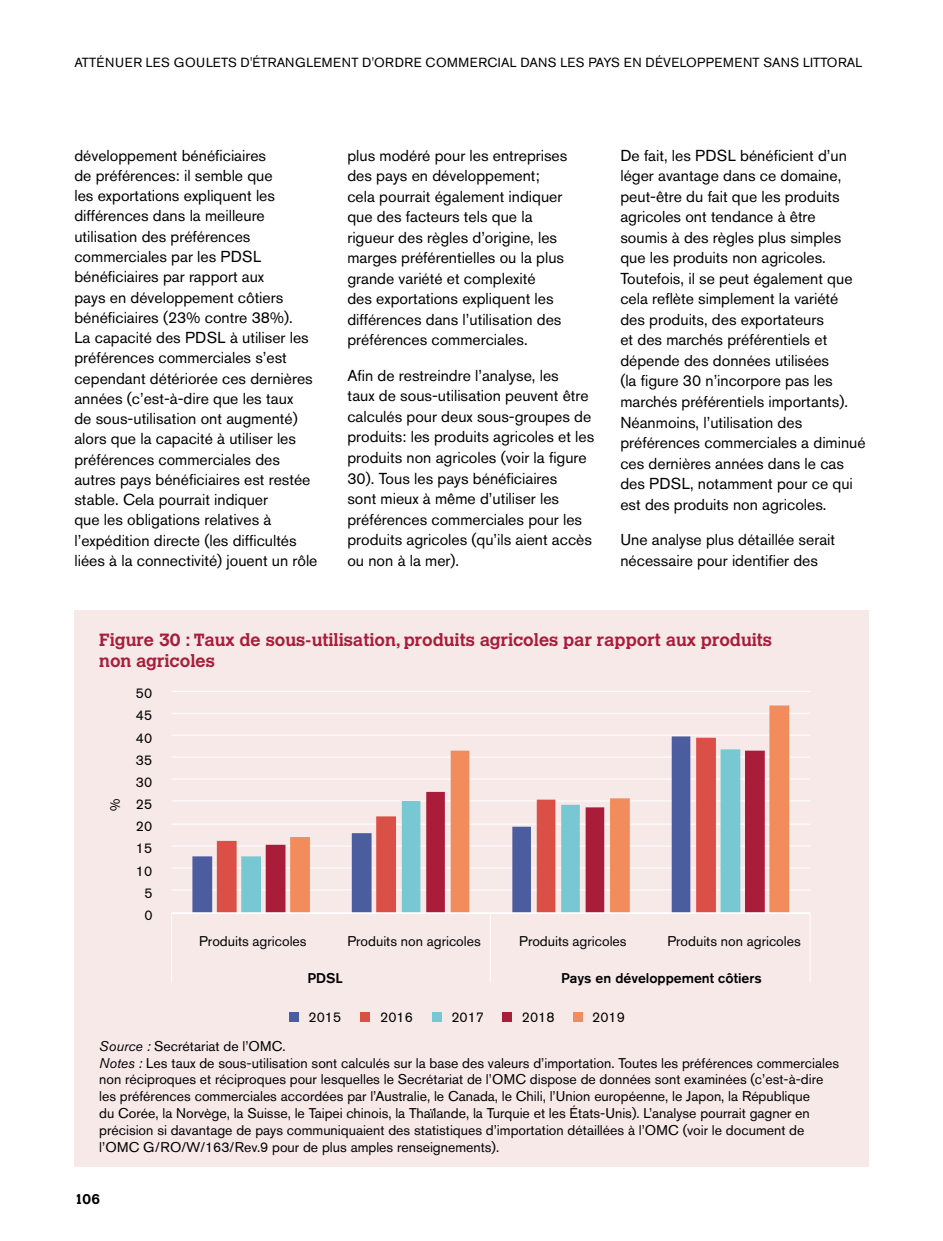
<style>
.page{position:relative;width:943px;height:1241px;background:#fff}
.page>*{position:absolute;margin:0;border:0;box-sizing:border-box;transform-origin:0 0}
.t1{font:700 17.5px/21px "Calvert MT Std";color:#a91c3a}
.t2{font:15.75px/20.5px "Akzidenz Grotesk BE";color:#000}
.t3{font:14px/16.8px "Akzidenz Grotesk BE";color:#000}
.t4{font:500 14px "Akzidenz Grotesk BE";color:#000}
.t5{font:700 14px "Calvert MT Std";color:#000}
.t6{font:13.12px "Akzidenz Grotesk BE";letter-spacing:.03em;color:#000}
.s1{font-style:italic}
</style>
<div class="page">
<div style="left:74px;top:610px;width:794px;height:556px;background:#f6e9e8"></div>
<div style="left:360px;top:1012px;width:9px;height:10px;background:#da4f46"></div>
<div style="left:289px;top:1012px;width:9px;height:10px;background:#4b5d9e"></div>
<div style="left:432px;top:1012px;width:10px;height:10px;background:#77c8d2"></div>
<div style="left:502px;top:1012px;width:10px;height:10px;background:#a91c3a"></div>
<div style="left:572px;top:1012px;width:10px;height:10px;background:#f28c5c"></div>
<hr style="left:171px;top:889px;width:639px;height:1px;background:#fff">
<hr style="left:171px;top:867px;width:639px;height:1px;background:#fff">
<hr style="left:171px;top:845px;width:639px;height:1px;background:#fff">
<hr style="left:171px;top:823px;width:639px;height:1px;background:#fff">
<hr style="left:171px;top:800px;width:639px;height:1px;background:#fff">
<hr style="left:171px;top:778px;width:639px;height:1px;background:#fff">
<hr style="left:171px;top:756px;width:639px;height:1px;background:#fff">
<hr style="left:171px;top:734px;width:639px;height:1px;background:#fff">
<hr style="left:171px;top:712px;width:639px;height:1px;background:#fff">
<hr style="left:171px;top:691px;width:639px;height:1px;background:#fff">
<svg style="left:192px;top:756px;width:25px;height:156px"></svg>
<svg style="left:217px;top:756px;width:24px;height:156px"></svg>
<svg style="left:241px;top:756px;width:25px;height:156px"></svg>
<svg style="left:266px;top:756px;width:24px;height:156px"></svg>
<svg style="left:290px;top:705px;width:499px;height:207px"></svg>
<hr style="left:171px;top:913px;width:1px;height:46px;background:#fff">
<hr style="left:490px;top:913px;width:1px;height:46px;background:#fff">
<hr style="left:809px;top:913px;width:1px;height:46px;background:#fff">
<svg style="left:171px;top:959px;width:1px;height:23px"></svg>
<svg style="left:490px;top:959px;width:1px;height:23px"></svg>
<hr style="left:171px;top:912px;width:639px;height:1px;background:#fff">
<p class="t6" style="left:74px;top:55px;width:789px">ATTÉNUER LES GOULETS D'ÉTRANGLEMENT D'ORDRE COMMERCIAL DANS LES PAYS EN DÉVELOPPEMENT SANS LITTORAL</p>
<p class="t2" style="left:74px;top:145px;width:244px">développement bénéficiaires<br>de préférences: il semble que<br>les exportations expliquent les différences dans la meilleure utilisation des préférences commerciales par les PDSL bénéficiaires par rapport aux<br>pays en développement côtiers bénéficiaires (23% contre 38%).<br>La capacité des PDSL à utiliser les préférences commerciales s’est cependant détériorée ces dernières années (c’est-à-dire que les taux<br>de sous-utilisation ont augmenté) alors que la capacité à utiliser les préférences commerciales des autres pays bénéficiaires est restée stable. Cela pourrait indiquer<br>que les obligations relatives à l’expédition directe (les difficultés liées à la connectivité) jouent un rôle</p>
<p class="t2" style="left:347px;top:145px;width:221px">plus modéré pour les entreprises des pays en développement; cela pourrait également indiquer que des facteurs tels que la rigueur des règles d’origine, les marges préférentielles ou la plus grande variété et complexité<br>des exportations expliquent les différences dans l’utilisation des préférences commerciales.</p>
<p class="t2" style="left:347px;top:365px;width:248px">Afin de restreindre l’analyse, les<br>taux de sous-utilisation peuvent être calculés pour deux sous-groupes de produits: les produits agricoles et les produits non agricoles (voir la figure 30). Tous les pays bénéficiaires<br>sont mieux à même d’utiliser les préférences commerciales pour les produits agricoles (qu’ils aient accès ou non à la mer).</p>
<p class="t2" style="left:620px;top:145px;width:247px">De fait, les PDSL bénéficient d’un léger avantage dans ce domaine, peut-être du fait que les produits agricoles ont tendance à être soumis à des règles plus simples que les produits non agricoles.<br>Toutefois, il se peut également que cela reflète simplement la variété des produits, des exportateurs<br>et des marchés préférentiels et dépende des données utilisées<br>(la figure 30 n’incorpore pas les marchés préférentiels importants).<br>Néanmoins, l’utilisation des préférences commerciales a diminué ces dernières années dans le cas des PDSL, notamment pour ce qui est des produits non agricoles.</p>
<p class="t2" style="left:620px;top:529px;width:216px">Une analyse plus détaillée serait nécessaire pour identifier des</p>
<p class="t1" style="left:99px;top:629px;width:674px">Figure 30 : Taux de sous-utilisation, produits agricoles par rapport aux produits non agricoles</p>
<p class="t3" style="left:136px;top:684px;width:18px">50</p>
<p class="t3" style="left:136px;top:707px;width:18px">45</p>
<p class="t3" style="left:136px;top:729px;width:18px">40</p>
<p class="t3" style="left:136px;top:751px;width:18px">35</p>
<p class="t3" style="left:106px;top:811px;width:14px;rotate:-90deg">%</p>
<p class="t3" style="left:136px;top:773px;width:18px">30</p>
<p class="t3" style="left:136px;top:795px;width:18px">25</p>
<p class="t3" style="left:136px;top:817px;width:18px">20</p>
<p class="t3" style="left:136px;top:840px;width:18px">15</p>
<p class="t3" style="left:136px;top:862px;width:18px">10</p>
<p class="t3" style="left:144px;top:884px;width:10px">5</p>
<p class="t3" style="left:144px;top:906px;width:10px">0</p>
<p class="t3" style="left:199px;top:932px;width:109px">Produits agricoles</p>
<p class="t3" style="left:347px;top:932px;width:135px">Produits non agricoles</p>
<p class="t3" style="left:519px;top:932px;width:109px">Produits agricoles</p>
<p class="t3" style="left:667px;top:932px;width:135px">Produits non agricoles</p>
<p class="t4" style="left:307px;top:968px;width:37px">PDSL</p>
<p class="t4" style="left:561px;top:968px;width:202px">Pays en développement côtiers</p>
<p class="t3" style="left:308px;top:1008px;width:34px">2015</p>
<p class="t3" style="left:380px;top:1008px;width:34px">2016</p>
<p class="t3" style="left:451px;top:1008px;width:34px">2017</p>
<p class="t3" style="left:522px;top:1008px;width:34px">2018</p>
<p class="t3" style="left:592px;top:1008px;width:34px">2019</p>
<p class="t3" style="left:99px;top:1037px;width:741px"><span class="s1">Source :</span> Secrétariat de l’OMC.<br><span class="s1">Notes :</span> Les taux de sous-utilisation sont calculés sur la base des valeurs d’importation. Toutes les préférences commerciales non réciproques et réciproques pour lesquelles le Secrétariat de l’OMC dispose de données sont examinées (c’est-à-dire les préférences commerciales accordées par l’Australie, le Canada, le Chili, l’Union européenne, le Japon, la République<br>du Corée, la Norvège, la Suisse, le Taipei chinois, la Thaïlande, la Turquie et les États-Unis). L’analyse pourrait gagner en précision si davantage de pays communiquaient des statistiques d’importation détaillées à l’OMC (voir le document de l’OMC G/RO/W/163/Rev.9 pour de plus amples renseignements).</p>
<p class="t5" style="left:74px;top:1189px;width:27px">106</p>
</div>
